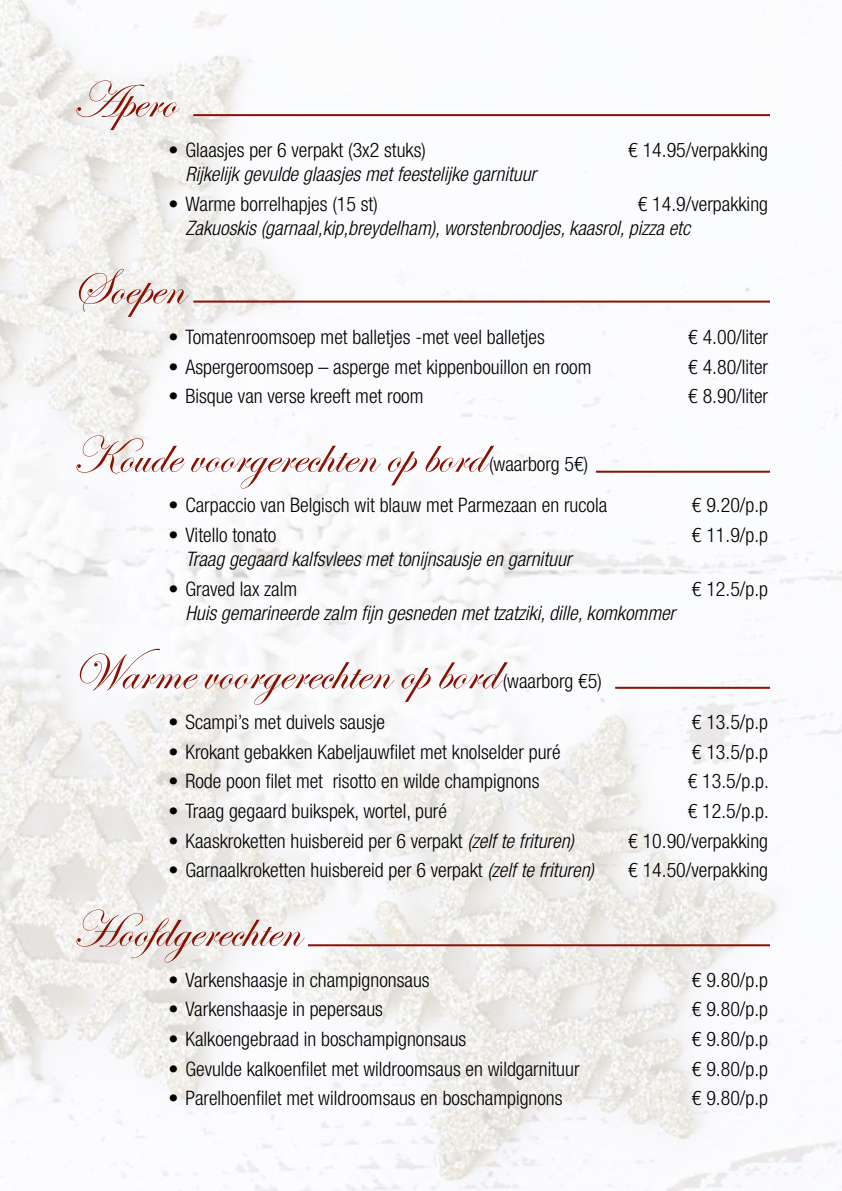
<style>
.page{position:relative;width:842px;height:1191px;background:#fff}
.page>*{position:absolute;margin:0;border:0;box-sizing:border-box;transform-origin:0 0}
.t1{font:52px "Edwardian Script ITC";color:#8a1002}
.t2{font:300 condensed 20px "Helvetica Neue LT Std";color:#000}
.t3{font:italic 300 condensed 20px "Helvetica Neue LT Std";color:#000}
.s1{font-style:italic}
</style>
<div class="page">
<img style="left:0;top:0;width:842px;height:1191px">
<hr style="left:193px;top:114px;width:577px;height:2px;background:#8a1002">
<hr style="left:193px;top:300px;width:577px;height:2px;background:#8a1002">
<hr style="left:596px;top:471px;width:174px;height:2px;background:#8a1002">
<hr style="left:615px;top:687px;width:155px;height:2px;background:#8a1002">
<hr style="left:308px;top:944px;width:462px;height:2px;background:#8a1002">
<h1 class="t1" style="left:72px;top:72px;width:105px">Apero</h1>
<p class="t2" style="left:168px;top:139px;width:259px">• Glaasjes per 6 verpakt (3x2 stuks)</p>
<p class="t2" style="left:628px;top:139px;width:141px">€ 14.95/verpakking</p>
<p class="t3" style="left:185px;top:163px;width:352px">Rijkelijk gevulde glaasjes met feestelijke garnituur</p>
<p class="t2" style="left:168px;top:192px;width:211px">• Warme borrelhapjes (15 st)</p>
<p class="t2" style="left:638px;top:192px;width:132px">€ 14.9/verpakking</p>
<p class="t3" style="left:185px;top:216px;width:506px">Zakuoskis (garnaal,kip,breydelham), worstenbroodjes, kaasrol, pizza etc</p>
<h1 class="t1" style="left:72px;top:259px;width:113px">Soepen</h1>
<p class="t2" style="left:168px;top:325px;width:378px">• Tomatenroomsoep met balletjes -met veel balletjes</p>
<p class="t2" style="left:688px;top:325px;width:81px">€ 4.00/liter</p>
<p class="t2" style="left:168px;top:355px;width:425px">• Aspergeroomsoep – asperge met kippenbouillon en room</p>
<p class="t2" style="left:688px;top:355px;width:81px">€ 4.80/liter</p>
<p class="t2" style="left:168px;top:385px;width:257px">• Bisque van verse kreeft met room</p>
<p class="t2" style="left:688px;top:385px;width:81px">€ 8.90/liter</p>
<h1 class="t1" style="left:72px;top:427px;width:414px">Koude voorgerechten op bord</h1>
<p class="t2" style="left:489px;top:453px;width:101px">(waarborg 5€)</p>
<p class="t2" style="left:168px;top:494px;width:440px">• Carpaccio van Belgisch wit blauw met Parmezaan en rucola</p>
<p class="t2" style="left:692px;top:494px;width:78px">€ 9.20/p.p</p>
<p class="t2" style="left:168px;top:523px;width:110px">• Vitello tonato</p>
<p class="t2" style="left:692px;top:523px;width:78px">€ 11.9/p.p</p>
<p class="t3" style="left:185px;top:547px;width:388px">Traag gegaard kalfsvlees met tonijnsausje en garnituur</p>
<p class="t2" style="left:168px;top:577px;width:130px">• Graved lax zalm</p>
<p class="t2" style="left:692px;top:577px;width:78px">€ 12.5/p.p</p>
<p class="t3" style="left:185px;top:601px;width:491px">Huis gemarineerde zalm fijn gesneden met tzatziki, dille, komkommer</p>
<h1 class="t1" style="left:72px;top:643px;width:427px">Warme voorgerechten op bord</h1>
<p class="t2" style="left:503px;top:669px;width:101px">(waarborg €5)</p>
<p class="t2" style="left:168px;top:710px;width:218px">• Scampi’s met duivels sausje</p>
<p class="t2" style="left:692px;top:710px;width:78px">€ 13.5/p.p</p>
<p class="t2" style="left:168px;top:740px;width:394px">• Krokant gebakken Kabeljauwfilet met knolselder puré</p>
<p class="t2" style="left:692px;top:740px;width:78px">€ 13.5/p.p</p>
<p class="t2" style="left:168px;top:769px;width:373px">• Rode poon filet met risotto en wilde champignons</p>
<p class="t2" style="left:688px;top:769px;width:82px">€ 13.5/p.p.</p>
<p class="t2" style="left:168px;top:799px;width:280px">• Traag gegaard buikspek, wortel, puré</p>
<p class="t2" style="left:688px;top:799px;width:82px">€ 12.5/p.p.</p>
<p class="t2" style="left:168px;top:829px;width:407px">• Kaaskroketten huisbereid per 6 verpakt <span class="s1">(zelf te frituren)</span></p>
<p class="t2" style="left:628px;top:829px;width:141px">€ 10.90/verpakking</p>
<p class="t2" style="left:168px;top:858px;width:427px">• Garnaalkroketten huisbereid per 6 verpakt <span class="s1">(zelf te frituren)</span></p>
<p class="t2" style="left:628px;top:858px;width:141px">€ 14.50/verpakking</p>
<h1 class="t1" style="left:72px;top:901px;width:229px">Hoofdgerechten</h1>
<p class="t2" style="left:168px;top:968px;width:263px">• Varkenshaasje in champignonsaus</p>
<p class="t2" style="left:692px;top:968px;width:78px">€ 9.80/p.p</p>
<p class="t2" style="left:168px;top:997px;width:216px">• Varkenshaasje in pepersaus</p>
<p class="t2" style="left:692px;top:997px;width:78px">€ 9.80/p.p</p>
<p class="t2" style="left:168px;top:1027px;width:299px">• Kalkoengebraad in boschampignonsaus</p>
<p class="t2" style="left:692px;top:1027px;width:78px">€ 9.80/p.p</p>
<p class="t2" style="left:168px;top:1057px;width:413px">• Gevulde kalkoenfilet met wildroomsaus en wildgarnituur</p>
<p class="t2" style="left:692px;top:1057px;width:78px">€ 9.80/p.p</p>
<p class="t2" style="left:168px;top:1086px;width:396px">• Parelhoenfilet met wildroomsaus en boschampignons</p>
<p class="t2" style="left:692px;top:1086px;width:78px">€ 9.80/p.p</p>
</div>
